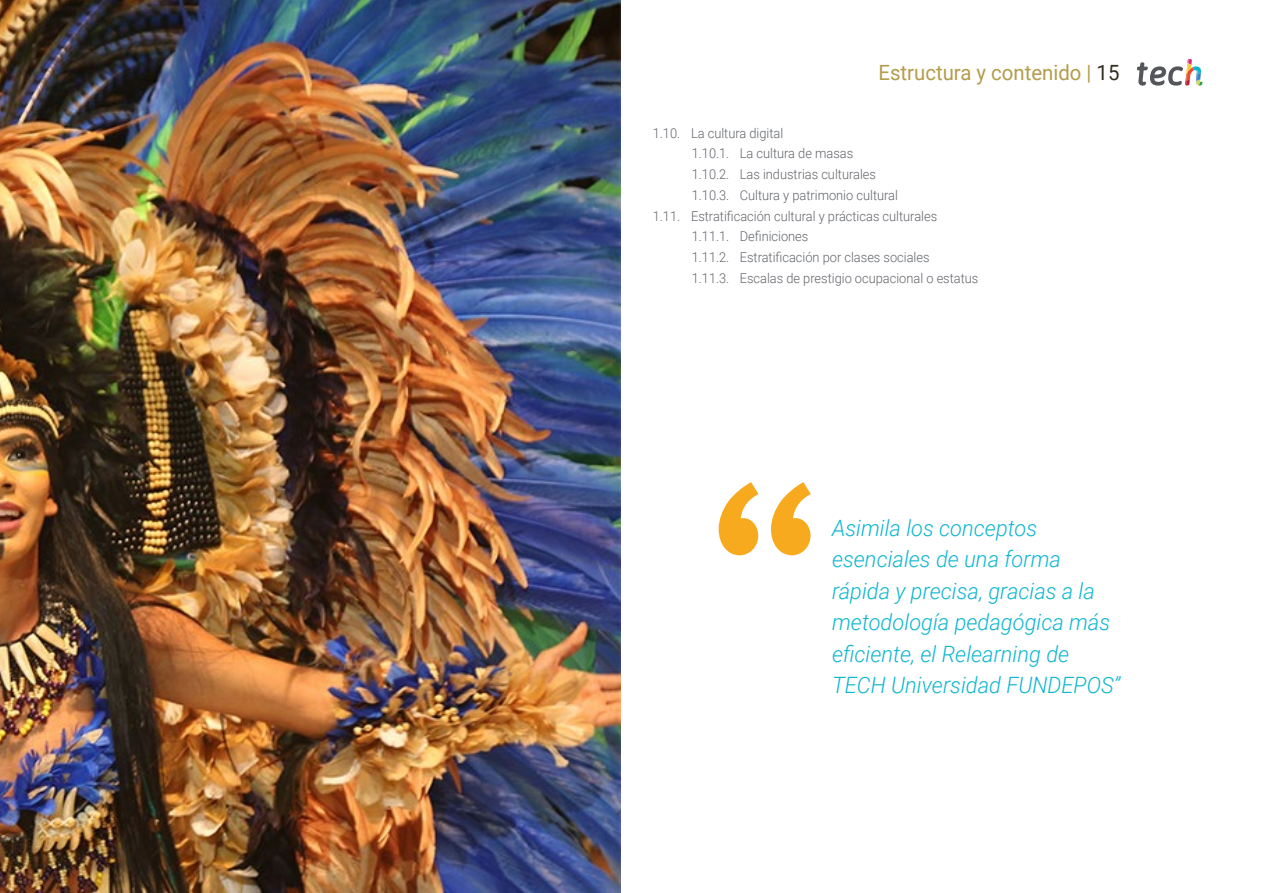
<style>
.page{position:relative;width:1263px;height:893px;background:#fff}
.page>*{position:absolute;margin:0;border:0;box-sizing:border-box;transform-origin:0 0}
.t1{font:italic 300 22.5px/31.5px "Roboto";color:#0fb6cf}
.t2{font:21px "Roboto";color:#b49c4b}
.t3{font:300 13.5px "Roboto";color:#61646a;scale:.95 1}
.s1{color:#312e20}
</style>
<div class="page">
<img style="left:0;top:0;width:620px;height:893px">
<svg style="left:1137px;top:59px;width:65px;height:27px"></svg>
<svg style="left:719px;top:482px;width:92px;height:73px"></svg>
<h2 class="t2" style="left:878px;top:57px;width:242px">Estructura y contenido | <span class="s1">15</span></h2>
<p class="t3" style="left:653px;top:123px;width:139px">1.10. La cultura digital</p>
<p class="t3" style="left:692px;top:144px;width:171px">1.10.1. La cultura de masas</p>
<p class="t3" style="left:692px;top:165px;width:195px">1.10.2. Las industrias culturales</p>
<p class="t3" style="left:692px;top:186px;width:219px">1.10.3. Cultura y patrimonio cultural</p>
<p class="t3" style="left:653px;top:206px;width:301px">1.11. Estratificación cultural y prácticas culturales</p>
<p class="t3" style="left:692px;top:227px;width:124px">1.11.1. Definiciones</p>
<p class="t3" style="left:692px;top:248px;width:252px">1.11.2. Estratificación por clases sociales</p>
<p class="t3" style="left:692px;top:269px;width:303px">1.11.3. Escalas de prestigio ocupacional o estatus</p>
<h1 class="t1" style="left:832px;top:511px;width:290px">Asimila los conceptos esenciales de una forma rápida y precisa, gracias a la metodología pedagógica más eficiente, el Relearning de<br>TECH Universidad FUNDEPOS”</h1>
</div>
